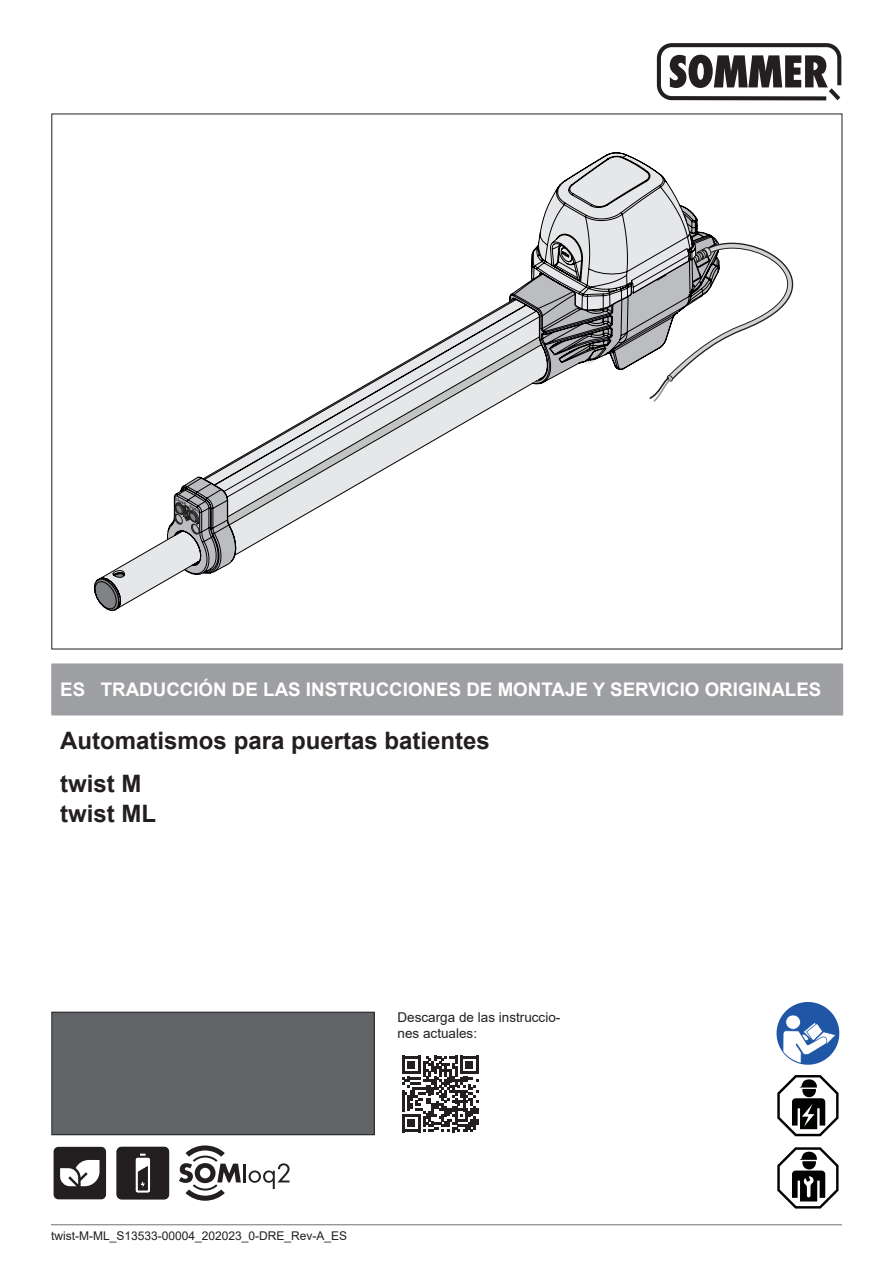
<style>
.page{position:relative;width:893px;height:1263px;background:#fff}
.page>*{position:absolute;margin:0;border:0;box-sizing:border-box;transform-origin:0 0}
.t1{font:700 24px/42.6px "Arial";color:#231f20}
.t2{font:700 18.75px "Arial";color:#fff}
.t3{font:13.5px/16.2px "Arial";color:#231f20}
.t4{font:12px "Arial";color:#231f20}
.t5{font:italic 700 4.05px "Arial";color:#231f20;scale:1.16 1}
</style>
<div class="page">
<svg style="left:656px;top:55px;width:186px;height:46px"></svg>
<svg style="left:657px;top:43px;width:184px;height:57px"></svg>
<div style="left:52px;top:665px;width:790px;height:50px;background:#9d9fa2"></div>
<hr style="left:842px;top:664px;width:1px;height:51px;background:#9d9fa2">
<hr style="left:51px;top:664px;width:50px;height:1px;background:#9d9fa2">
<hr style="left:51px;top:664px;width:1px;height:51px;background:#9d9fa2">
<hr style="left:101px;top:664px;width:346px;height:1px;background:#9d9fa2">
<hr style="left:447px;top:664px;width:396px;height:1px;background:#9d9fa2">
<hr style="left:51px;top:715px;width:50px;height:1px;background:#9d9fa2">
<hr style="left:101px;top:715px;width:346px;height:1px;background:#9d9fa2">
<hr style="left:447px;top:715px;width:396px;height:1px;background:#9d9fa2">
<svg style="left:207px;top:301px;width:302px;height:254px"></svg>
<svg style="left:94px;top:476px;width:142px;height:135px"></svg>
<svg style="left:509px;top:153px;width:285px;height:249px"></svg>
<svg style="left:402px;top:1056px;width:77px;height:76px"></svg>
<div style="left:52px;top:1012px;width:322px;height:123px;background:#626568"></div>
<div style="left:51px;top:1012px;width:324px;height:123px;border:1px solid #231f20"></div>
<svg style="left:179px;top:1145px;width:111px;height:56px"></svg>
<svg style="left:116px;top:1146px;width:54px;height:54px"></svg>
<svg style="left:117px;top:1147px;width:52px;height:52px;background:#3b3839"></svg>
<svg style="left:53px;top:1146px;width:54px;height:54px"></svg>
<svg style="left:54px;top:1147px;width:52px;height:52px"></svg>
<svg style="left:776px;top:1002px;width:63px;height:63px"></svg>
<svg style="left:777px;top:1075px;width:61px;height:61px"></svg>
<svg style="left:777px;top:1147px;width:61px;height:61px"></svg>
<hr style="left:51px;top:1224px;width:791px;height:1px;background:#8d8f90">
<p class="t5" style="left:178px;top:496px;width:25px;rotate:30deg">close open</p>
<p class="t2" style="left:60px;top:676px;width:763px">ES TRADUCCIÓN DE LAS INSTRUCCIONES DE MONTAJE Y SERVICIO ORIGINALES</p>
<p class="t1" style="left:60px;top:720px;width:431px">Automatismos para puertas batientes twist M</p>
<p class="t1" style="left:60px;top:792px;width:98px">twist ML</p>
<p class="t3" style="left:398px;top:1009px;width:164px">Descarga de las instruccio&shy;nes actuales:</p>
<p class="t4" style="left:51px;top:1228px;width:298px">twist-M-ML_S13533-00004_202023_0-DRE_Rev-A_ES</p>
</div>
